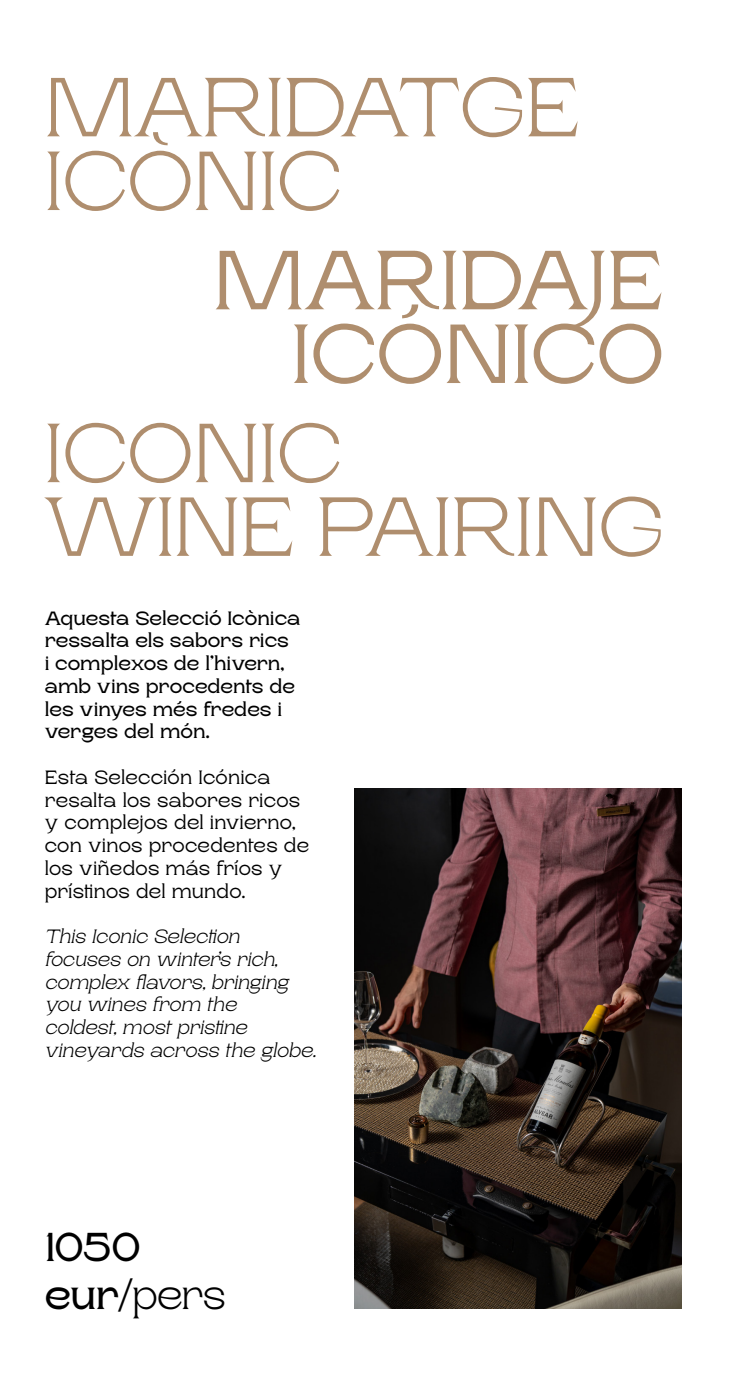
<style>
.page{position:relative;width:745px;height:1389px;background:#fff}
.page>*{position:absolute;margin:0;border:0;box-sizing:border-box;transform-origin:0 0}
.t1{font:300 83.65px/73.7px "Rasputin";color:#af8e6e}
.t2{font:83.65px/73.7px "Rasputin";color:#af8e6e;text-align:right}
.t3{font:600 40.25px/48.3px "Rasputin";color:#000}
.t4{font:italic 300 19.25px/22.8px "Rasputin";letter-spacing:-.045em;color:#000}
.t5{font:19.25px/22.8px "Rasputin";letter-spacing:.01em;color:#000}
.t6{font:600 19.25px/22.8px "Rasputin";color:#000}
.s1{font-weight:300}
</style>
<div class="page">
<img style="left:354px;top:789px;width:327px;height:520px">
<h1 class="t1" style="left:45px;top:69px;width:536px">MARIDATGE<br>ICÒNIC</h1>
<h1 class="t2" style="left:213px;top:241px;width:452px">MARIDAJE<br>ICÓNICO</h1>
<h1 class="t1" style="left:45px;top:414px;width:620px">ICONIC<br>WINE PAIRING</h1>
<p class="t6" style="left:45px;top:606px;width:257px">Aquesta Selecció Icònica ressalta els sabors rics<br>i complexos de l’hivern, amb vins procedents de les vinyes més fredes i verges del món.</p>
<p class="t5" style="left:45px;top:765px;width:266px">Esta Selección Icónica resalta los sabores ricos y complejos del invierno, con vinos procedentes de los viñedos más fríos y prístinos del mundo.</p>
<p class="t4" style="left:45px;top:925px;width:277px">This Iconic Selection focuses on winter’s rich, complex flavors, bringing you wines from the coldest, most pristine vineyards across the globe.</p>
<h2 class="t3" style="left:45px;top:1222px;width:183px">1050 eur<span class="s1">/pers</span></h2>
</div>
